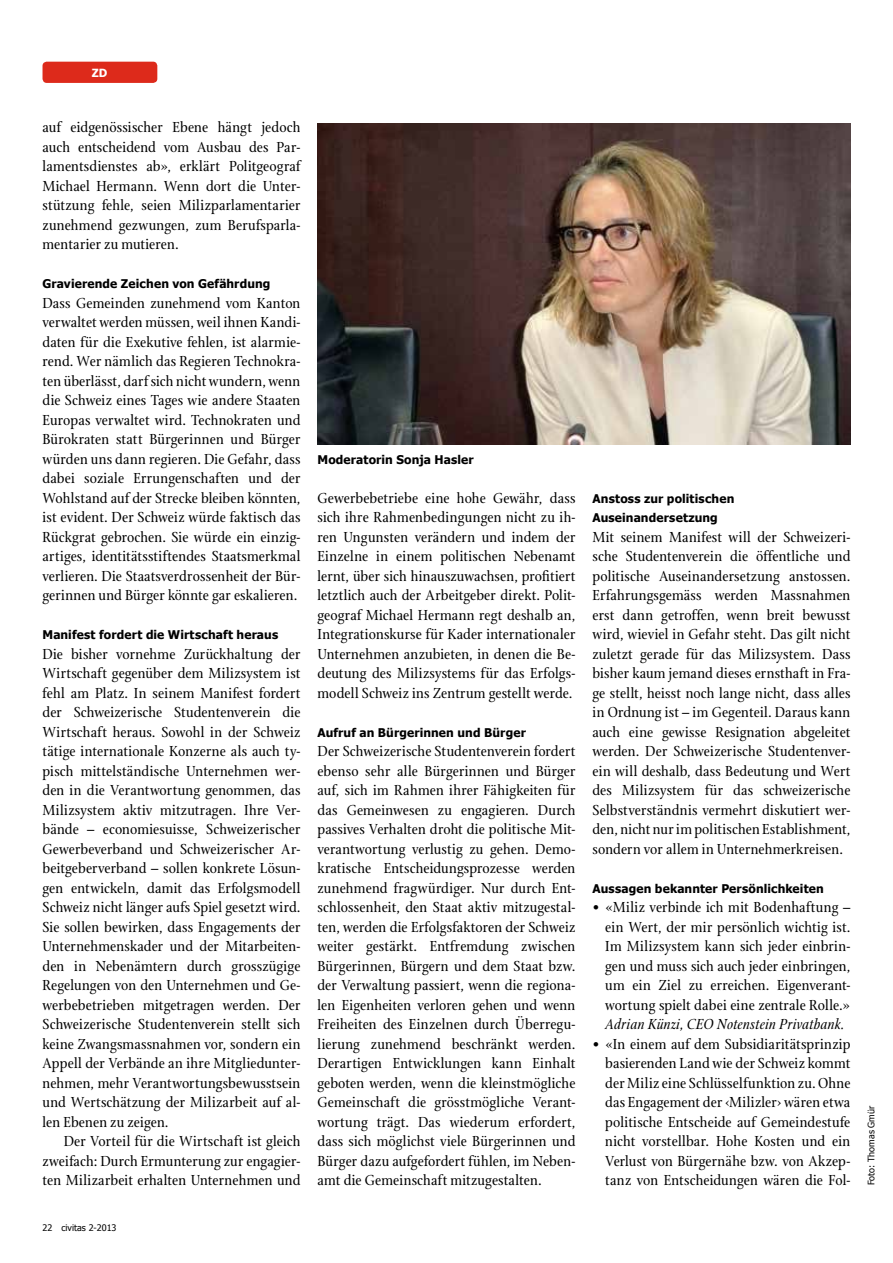
<style>
.page{position:relative;width:893px;height:1263px;background:#fff}
.page>*{position:absolute;margin:0;border:0;box-sizing:border-box;transform-origin:0 0}
.t1{font:15.75px/19.5px "Stone Print";letter-spacing:.01em;color:#000;text-align:justify}
.t2{font:italic 15.75px "Stone Print";letter-spacing:.005em;color:#000}
.t3{font:700 12px/19.5px "Tahoma";letter-spacing:.01em;color:#000}
.t4{font:700 11.25px "Tahoma";color:#fff}
.t5{font:9px "Tahoma";color:#000}
</style>
<div class="page">
<div style="left:43px;top:62px;width:114px;height:21px;background:#dd2a1b;border-radius:4px"></div>
<img style="left:317px;top:123px;width:533px;height:321px">
<p class="t4" style="left:92px;top:65px;width:17px">ZD</p>
<p class="t1" style="left:43px;top:117px;width:259px">auf eidgenössischer Ebene hängt jedoch auch entscheidend vom Ausbau des Par&shy;lamentsdienstes ab», erklärt Politgeograf Michael Hermann. Wenn dort die Unter&shy;stützung fehle, seien Milizparlamentarier zunehmend gezwungen, zum Berufsparla&shy;mentarier zu mutieren.</p>
<p class="t3" style="left:43px;top:273px;width:229px">Gravierende Zeichen von Gefährdung</p>
<p class="t1" style="left:43px;top:293px;width:259px">Dass Gemeinden zunehmend vom Kanton verwaltet werden müssen, weil ihnen Kandi&shy;daten für die Exekutive fehlen, ist alarmie&shy;rend. Wer nämlich das Regieren Technokra&shy;ten überlässt, darf sich nicht wundern, wenn die Schweiz eines Tages wie andere Staaten Europas verwaltet wird. Technokraten und Bürokraten statt Bürgerinnen und Bürger würden uns dann regieren. Die Gefahr, dass dabei soziale Errungenschaften und der Wohlstand auf der Strecke bleiben könnten, ist evident. Der Schweiz würde faktisch das Rückgrat gebrochen. Sie würde ein einzig&shy;artiges, identitätsstiftendes Staatsmerkmal verlieren. Die Staatsverdrossenheit der Bür&shy;gerinnen und Bürger könnte gar eskalieren.</p>
<p class="t3" style="left:43px;top:624px;width:237px">Manifest fordert die Wirtschaft heraus</p>
<p class="t1" style="left:43px;top:644px;width:259px">Die bisher vornehme Zurückhaltung der Wirtschaft gegenüber dem Milizsystem ist fehl am Platz. In seinem Manifest fordert der Schweizerische Studentenverein die Wirtschaft heraus. Sowohl in der Schweiz tätige internationale Konzerne als auch ty&shy;pisch mittelständische Unternehmen wer&shy;den in die Verantwortung genommen, das Milizsystem aktiv mitzutragen. Ihre Ver&shy;bände – economiesuisse, Schweizerischer Gewerbeverband und Schweizerischer Ar&shy;beitgeberverband – sollen konkrete Lösun&shy;gen entwickeln, damit das Erfolgsmodell Schweiz nicht länger aufs Spiel gesetzt wird.<br>Sie sollen bewirken, dass Engagements der Unternehmenskader und der Mitarbeiten&shy;den in Nebenämtern durch grosszügige Regelungen von den Unternehmen und Ge&shy;werbebetrieben mitgetragen werden. Der Schweizerische Studentenverein stellt sich keine Zwangsmassnahmen vor, sondern ein Appell der Verbände an ihre Mitgliedunter&shy;nehmen, mehr Verantwortungsbewusstsein und Wertschätzung der Milizarbeit auf al&shy;len Ebenen zu zeigen.</p>
<p class="t1" style="left:43px;top:1131px;width:259px;text-indent:21px">Der Vorteil für die Wirtschaft ist gleich zweifach: Durch Ermunterung zur engagier&shy;ten Milizarbeit erhalten Unternehmen und</p>
<p class="t5" style="left:43px;top:1222px;width:75px">22 civitas 2-2013</p>
<p class="t3" style="left:317px;top:449px;width:158px">Moderatorin Sonja Hasler</p>
<p class="t1" style="left:317px;top:488px;width:259px">Gewerbebetriebe eine hohe Gewähr, dass sich ihre Rahmenbedingungen nicht zu ih&shy;ren Ungunsten verändern und indem der Einzelne in einem politischen Nebenamt lernt, über sich hinauszuwachsen, profitiert letztlich auch der Arbeitgeber direkt. Polit&shy;geograf Michael Hermann regt deshalb an, Integrationskurse für Kader internationaler Unternehmen anzubieten, in denen die Be&shy;deutung des Milizsystems für das Erfolgs&shy;modell Schweiz ins Zentrum gestellt werde.</p>
<p class="t3" style="left:317px;top:722px;width:210px">Aufruf an Bürgerinnen und Bürger</p>
<p class="t1" style="left:317px;top:741px;width:259px">Der Schweizerische Studentenverein fordert ebenso sehr alle Bürgerinnen und Bürger auf, sich im Rahmen ihrer Fähigkeiten für das Gemeinwesen zu engagieren. Durch passives Verhalten droht die politische Mit&shy;verantwortung verlustig zu gehen. Demo&shy;kratische Entscheidungsprozesse werden zunehmend fragwürdiger. Nur durch Ent&shy;schlossenheit, den Staat aktiv mitzugestal&shy;ten, werden die Erfolgsfaktoren der Schweiz weiter gestärkt. Entfremdung zwischen Bürgerinnen, Bürgern und dem Staat bzw. der Verwaltung passiert, wenn die regiona&shy;len Eigenheiten verloren gehen und wenn Freiheiten des Einzelnen durch Überregu&shy;lierung zunehmend beschränkt werden.<br>Derartigen Entwicklungen kann Einhalt geboten werden, wenn die kleinstmögliche Gemeinschaft die grösstmögliche Verant&shy;wortung trägt. Das wiederum erfordert, dass sich möglichst viele Bürgerinnen und Bürger dazu aufgefordert fühlen, im Neben&shy;amt die Gemeinschaft mitzugestalten.</p>
<p class="t3" style="left:592px;top:488px;width:143px">Anstoss zur politischen<br>Auseinandersetzung</p>
<p class="t1" style="left:592px;top:527px;width:259px">Mit seinem Manifest will der Schweizeri&shy;sche Studentenverein die öffentliche und politische Auseinandersetzung anstossen.<br>Erfahrungsgemäss werden Massnahmen erst dann getroffen, wenn breit bewusst wird, wieviel in Gefahr steht. Das gilt nicht zuletzt gerade für das Milizsystem. Dass bisher kaum jemand dieses ernsthaft in Fra&shy;ge stellt, heisst noch lange nicht, dass alles in Ordnung ist – im Gegenteil. Daraus kann auch eine gewisse Resignation abgeleitet werden. Der Schweizerische Studentenver&shy;ein will deshalb, dass Bedeutung und Wert des Milizsystem für das schweizerische Selbstverständnis vermehrt diskutiert wer&shy;den, nicht nur im politischen Establishment, sondern vor allem in Unternehmerkreisen.</p>
<p class="t3" style="left:592px;top:878px;width:233px">Aussagen bekannter Persönlichkeiten</p>
<p class="t1" style="left:605px;top:897px;width:247px;text-indent:-13px">• «Miliz verbinde ich mit Bodenhaftung – ein Wert, der mir persönlich wichtig ist.<br>Im Milizsystem kann sich jeder einbrin&shy;gen und muss sich auch jeder einbringen, um ein Ziel zu erreichen. Eigenverant&shy;wortung spielt dabei eine zentrale Rolle.»</p>
<p class="t2" style="left:605px;top:1015px;width:241px">Adrian Künzi, CEO Notenstein Privatbank.</p>
<p class="t1" style="left:605px;top:1034px;width:247px;text-indent:-13px">• «In einem auf dem Subsidiaritätsprinzip basierenden Land wie der Schweiz kommt der Miliz eine Schlüsselfunktion zu. Ohne das Engagement der ‹Milizler› wären etwa politische Entscheide auf Gemeindestufe nicht vorstellbar. Hohe Kosten und ein Verlust von Bürgernähe bzw. von Akzep&shy;tanz von Entscheidungen wären die Fol-</p>
<p class="t5" style="left:865px;top:1185px;width:81px;rotate:-90deg">Foto: Thomas Gmür</p>
</div>
